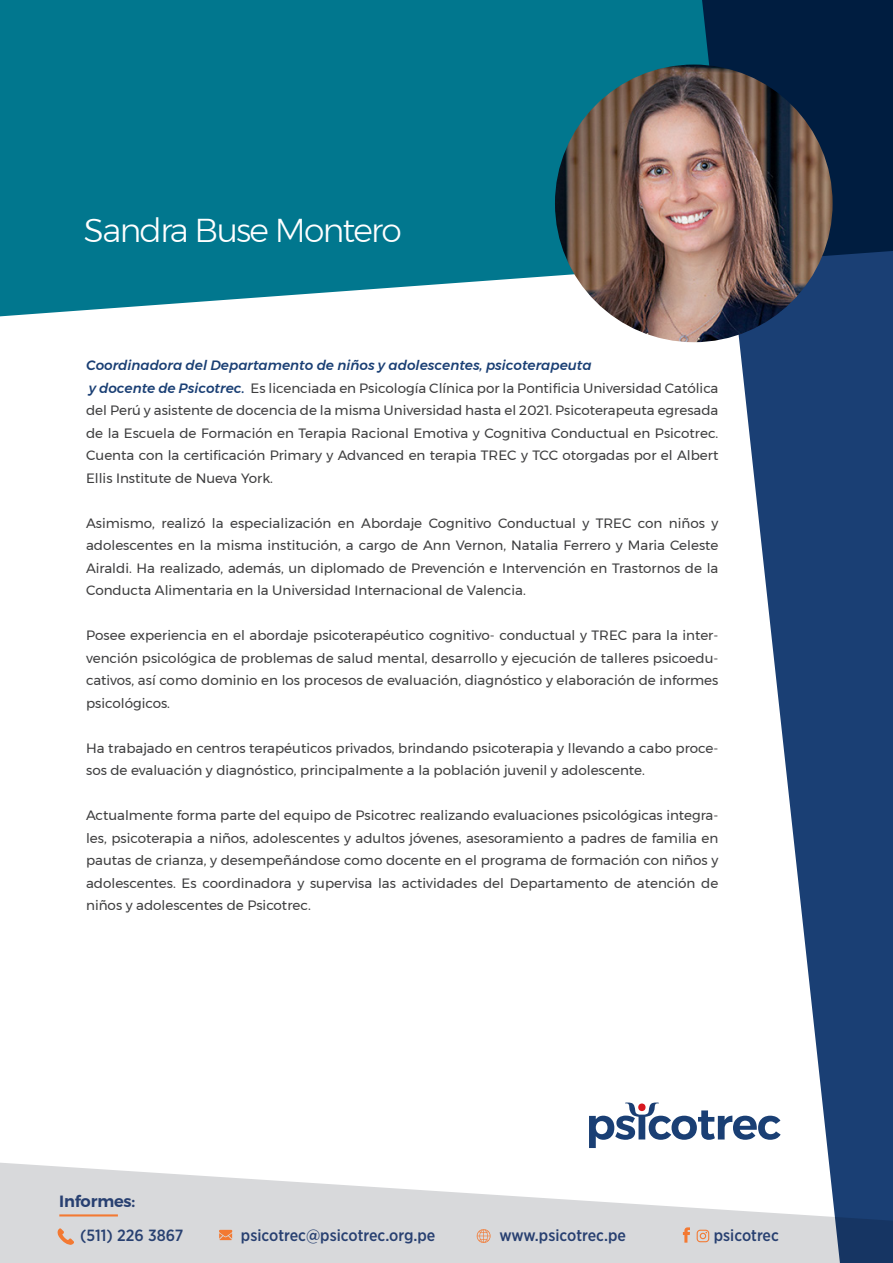
<style>
.page{position:relative;width:893px;height:1263px;background:#fff}
.page>*{position:absolute;margin:0;border:0;box-sizing:border-box;transform-origin:0 0}
.t1{font:300 33px "Montserrat";letter-spacing:-.05em;color:#fff}
.t2{font:500 16.2px "Gotham Narrow";color:#284071}
.t3{font:600 16.2px "Montserrat";letter-spacing:-.01em;color:#284071}
.t4{font:13.5px/22.5px "Montserrat";color:#3e3e3f;text-align:justify}
.s1{font-weight:500;font-style:italic;color:#1a3f74}
</style>
<div class="page">
<div style="left:0;top:0;width:702px;height:316px;background:#01778e"></div>
<svg style="left:702px;top:0;width:191px;height:1163px;fill:#1a3f74"></svg>
<svg style="left:0;top:1163px;width:893px;height:100px;fill:#d8d9db"></svg>
<svg style="left:57px;top:1228px;width:17px;height:17px"></svg>
<hr style="left:59px;top:1214px;width:59px;height:2px;background:#f37932">
<svg style="left:219px;top:1230px;width:13px;height:10px"></svg>
<svg style="left:697px;top:1230px;width:12px;height:12px"></svg>
<svg style="left:683px;top:1227px;width:7px;height:15px"></svg>
<svg style="left:589px;top:1102px;width:192px;height:46px"></svg>
<svg style="left:477px;top:1229px;width:14px;height:14px"></svg>
<img style="left:555px;top:65px;width:278px;height:277px;border-radius:139px">
<h1 class="t1" style="left:84px;top:206px;width:319px">Sandra Buse Montero</h1>
<p class="t4" style="left:86px;top:354px;width:634px;text-align:left"><span class="s1">Coordinadora del Departamento de niños y adolescentes, psicoterapeuta<br>y docente de Psicotrec.</span> Es licenciada en Psicología Clínica por la Pontificia Universidad Católica del Perú y asistente de docencia de la misma Universidad hasta el 2021. Psicoterapeuta egresada de la Escuela de Formación en Terapia Racional Emotiva y Cognitiva Conductual en Psicotrec.<br>Cuenta con la certificación Primary y Advanced en terapia TREC y TCC otorgadas por el Albert Ellis Institute de Nueva York.</p>
<p class="t4" style="left:86px;top:511px;width:634px">Asimismo, realizó la especialización en Abordaje Cognitivo Conductual y TREC con niños y adolescentes en la misma institución, a cargo de Ann Vernon, Natalia Ferrero y Maria Celeste Airaldi. Ha realizado, además, un diplomado de Prevención e Intervención en Trastornos de la Conducta Alimentaria en la Universidad Internacional de Valencia.</p>
<p class="t4" style="left:86px;top:624px;width:634px">Posee experiencia en el abordaje psicoterapéutico cognitivo- conductual y TREC para la inter&shy;vención psicológica de problemas de salud mental, desarrollo y ejecución de talleres psicoedu&shy;cativos, así como dominio en los procesos de evaluación, diagnóstico y elaboración de informes psicológicos.</p>
<p class="t4" style="left:86px;top:737px;width:634px">Ha trabajado en centros terapéuticos privados, brindando psicoterapia y llevando a cabo proce&shy;sos de evaluación y diagnóstico, principalmente a la población juvenil y adolescente.</p>
<p class="t4" style="left:86px;top:804px;width:634px">Actualmente forma parte del equipo de Psicotrec realizando evaluaciones psicológicas integra&shy;les, psicoterapia a niños, adolescentes y adultos jóvenes, asesoramiento a padres de familia en pautas de crianza, y desempeñándose como docente en el programa de formación con niños y adolescentes. Es coordinadora y supervisa las actividades del Departamento de atención de niños y adolescentes de Psicotrec.</p>
<p class="t3" style="left:59px;top:1188px;width:78px">Informes:</p>
<p class="t2" style="left:80px;top:1225px;width:105px">(511) 226 3867</p>
<p class="t2" style="left:241px;top:1225px;width:196px">psicotrec@psicotrec.org.pe</p>
<p class="t2" style="left:499px;top:1225px;width:128px">www.psicotrec.pe</p>
<p class="t2" style="left:714px;top:1225px;width:67px">psicotrec</p>
</div>
